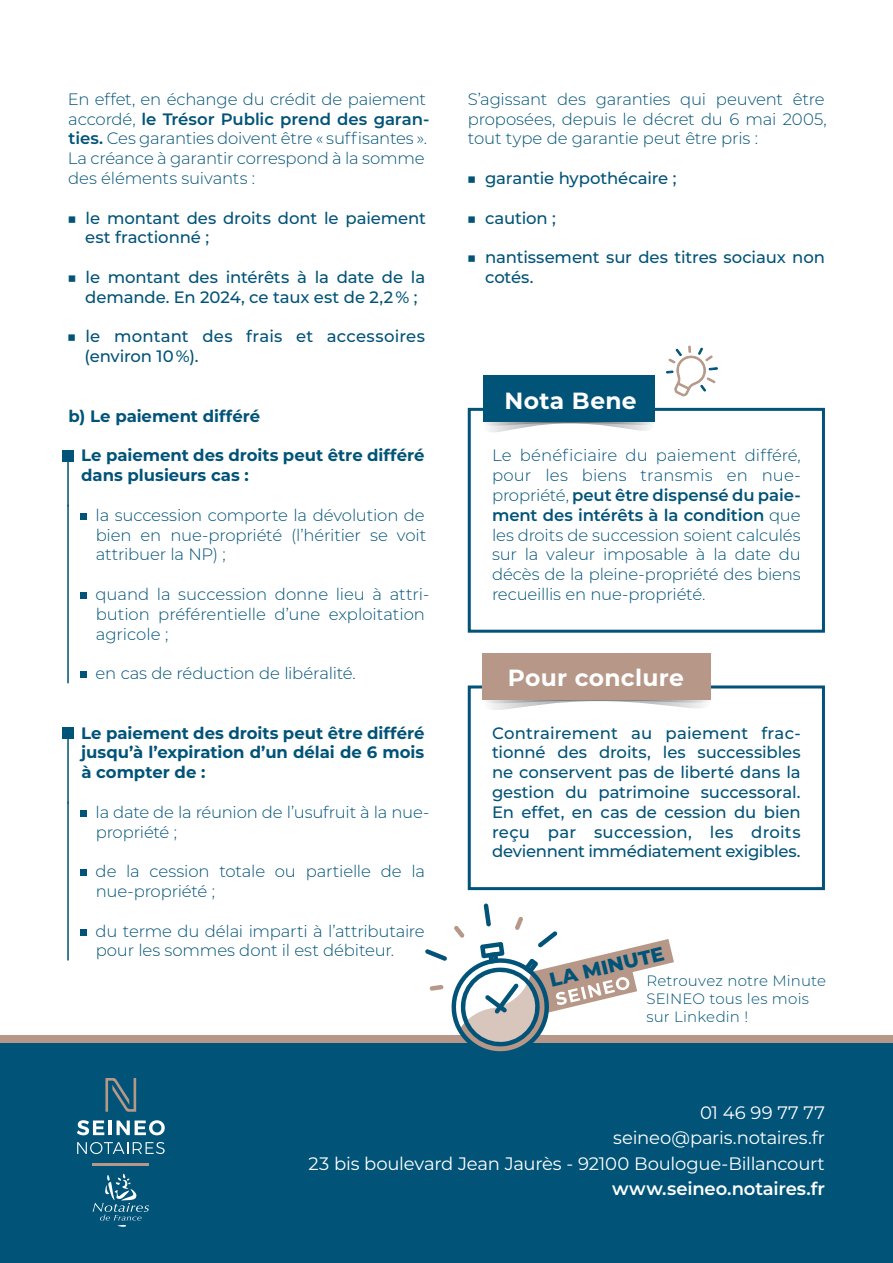
<style>
.page{position:relative;width:893px;height:1263px;background:#fff}
.page>*{position:absolute;margin:0;border:0;box-sizing:border-box;transform-origin:0 0}
.t1{font:700 23.4px "Montserrat";letter-spacing:.01em;color:#fff}
.t2{font:800 19.8px "Montserrat";color:#015378}
.t3{font:18px/25.5px "Montserrat";letter-spacing:-.01em;color:#fff;text-align:right}
.t4{font:600 18px "Montserrat";letter-spacing:-.01em;color:#fff}
.t5{font:300 16.5px/19.8px "Montserrat";letter-spacing:-.01em;color:#015378}
.t6{font:500 16.5px/19.8px "Montserrat";letter-spacing:-.005em;color:#015378}
.t7{font:700 16.5px/19.8px "Montserrat";color:#015378}
.t8{font:300 15px/18px "Montserrat";letter-spacing:.01em;color:#015378}
.s1{font-weight:600}
.s2{font-weight:400}
</style>
<div class="page">
<div style="left:0;top:1035px;width:893px;height:24px;background:#b79888"></div>
<div style="left:0;top:1043px;width:893px;height:220px;background:#015378"></div>
<svg style="left:77px;top:1078px;width:88px;height:76px"></svg>
<svg style="left:92px;top:1163px;width:57px;height:64px"></svg>
<svg style="left:425px;top:903px;width:249px;height:149px"></svg>
<div style="left:468px;top:408px;width:357px;height:225px;border:3px solid #015378"></div>
<svg style="left:486px;top:420px;width:169px;height:12px"></svg>
<div style="left:483px;top:375px;width:171px;height:47px;background:#015378"></div>
<svg style="left:666px;top:345px;width:52px;height:52px"></svg>
<div style="left:468px;top:685px;width:357px;height:205px;border:3px solid #015378"></div>
<svg style="left:486px;top:700px;width:222px;height:10px"></svg>
<div style="left:483px;top:653px;width:228px;height:47px;background:#b79888"></div>
<hr style="left:67px;top:454px;width:2px;height:52px;background:#015378">
<hr style="left:67px;top:505px;width:2px;height:178px;background:#015378">
<div style="left:81px;top:513px;width:6px;height:7px;background:#015378"></div>
<div style="left:81px;top:592px;width:6px;height:7px;background:#015378"></div>
<svg style="left:81px;top:672px;width:6px;height:6px"></svg>
<hr style="left:67px;top:731px;width:2px;height:72px;background:#015378">
<hr style="left:67px;top:802px;width:2px;height:158px;background:#015378">
<div style="left:81px;top:810px;width:6px;height:7px;background:#015378"></div>
<svg style="left:81px;top:870px;width:6px;height:6px"></svg>
<svg style="left:81px;top:929px;width:6px;height:6px"></svg>
<div style="left:62px;top:450px;width:12px;height:11px;background:#015378"></div>
<div style="left:62px;top:727px;width:12px;height:11px;background:#015378"></div>
<p class="t5" style="left:68px;top:89px;width:363px">En effet, en échange du crédit de paiement accordé, <span class="s1">le Trésor Public prend des garan&shy;ties.</span> Ces garanties doivent être « suffisantes ».<br>La créance à garantir correspond à la somme des éléments suivants :</p>
<p class="t6" style="left:85px;top:207px;width:342px;text-indent:-18px"><span class="s2">■</span> le montant des droits dont le paiement est fractionné ;</p>
<p class="t6" style="left:85px;top:267px;width:341px;text-indent:-18px"><span class="s2">■</span> le montant des intérêts à la date de la demande. En 2024, ce taux est de 2,2 % ;</p>
<p class="t6" style="left:85px;top:326px;width:342px;text-indent:-18px"><span class="s2">■</span> le montant des frais et accessoires (environ 10 %).</p>
<p class="t7" style="left:69px;top:405px;width:193px">b) Le paiement différé</p>
<p class="t7" style="left:81px;top:445px;width:345px">Le paiement des droits peut être différé dans plusieurs cas :</p>
<p class="t5" style="left:96px;top:504px;width:332px;text-align:justify">la succession comporte la dévolution de bien en nue-propriété (l’héritier se voit attribuer la NP) ;</p>
<p class="t5" style="left:96px;top:584px;width:335px">quand la succession donne lieu à attri&shy;bution préférentielle d’une exploitation agricole ;</p>
<p class="t5" style="left:96px;top:663px;width:262px">en cas de réduction de libéralité.</p>
<p class="t7" style="left:81px;top:722px;width:345px;text-align:justify">Le paiement des droits peut être différé jusqu’à l’expiration d’un délai de 6 mois à compter de :</p>
<p class="t5" style="left:96px;top:801px;width:335px">la date de la réunion de l’usufruit à la nue&shy;propriété ;</p>
<p class="t5" style="left:96px;top:861px;width:331px">de la cession totale ou partielle de la nue-propriété ;</p>
<p class="t5" style="left:96px;top:920px;width:331px">du terme du délai imparti à l’attributaire pour les sommes dont il est débiteur.</p>
<p class="t5" style="left:468px;top:89px;width:361px">S’agissant des garanties qui peuvent être proposées, depuis le décret du 6 mai 2005, tout type de garantie peut être pris :</p>
<p class="t6" style="left:467px;top:168px;width:211px"><span class="s2">■</span> garantie hypothécaire ;</p>
<p class="t6" style="left:467px;top:207px;width:91px"><span class="s2">■</span> caution ;</p>
<p class="t6" style="left:485px;top:247px;width:341px;text-indent:-18px"><span class="s2">■</span> nantissement sur des titres sociaux non cotés.</p>
<h1 class="t1" style="left:504px;top:384px;width:134px">Nota Bene</h1>
<p class="t5" style="left:492px;top:445px;width:310px;text-align:justify">Le bénéficiaire du paiement différé, pour les biens transmis en nue&shy;propriété, <span class="s1">peut être dispensé du paie&shy;ment des intérêts à la condition</span> que les droits de succession soient calculés sur la valeur imposable à la date du décès de la pleine-propriété des biens recueillis en nue-propriété.</p>
<h1 class="t1" style="left:508px;top:661px;width:177px">Pour conclure</h1>
<p class="t6" style="left:492px;top:722px;width:310px;text-align:justify">Contrairement au paiement frac&shy;tionné des droits, les successibles ne conservent pas de liberté dans la gestion du patrimoine successoral.<br>En effet, en cas de cession du bien reçu par succession, les droits deviennent immédiatement exigibles.</p>
<p class="t2" style="left:546px;top:966px;width:119px;rotate:-13deg">LA MINUTE</p>
<p class="t8" style="left:646px;top:971px;width:181px">Retrouvez notre Minute<br>SEINEO tous les mois sur Linkedin !</p>
<p class="t3" style="left:308px;top:1099px;width:518px">01 46 99 77 77<br>seineo@paris.notaires.fr<br>23 bis boulevard Jean Jaurès - 92100 Boulogue-Billancourt</p>
<p class="t4" style="left:612px;top:1176px;width:214px">www.seineo.notaires.fr</p>
</div>
